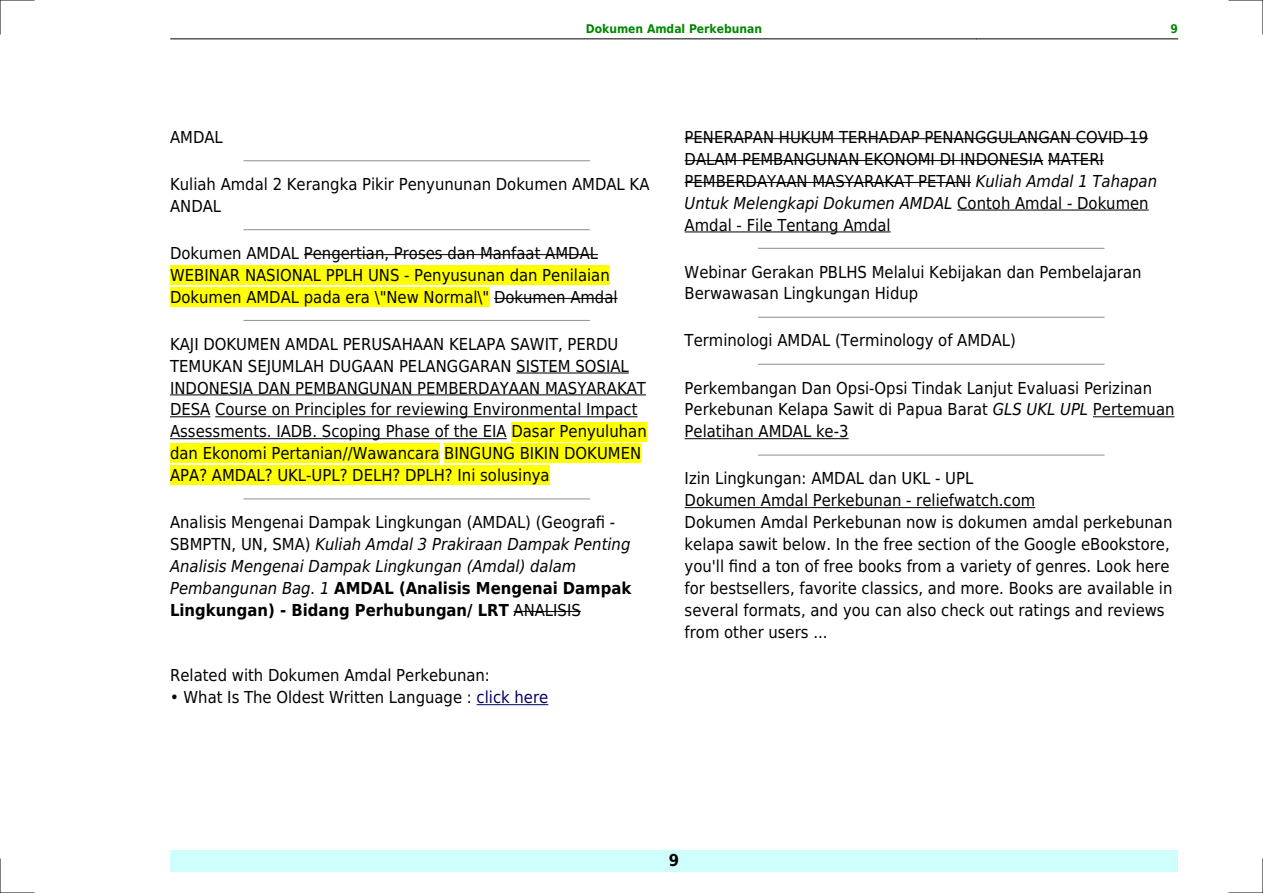
<style>
.page{position:relative;width:1263px;height:893px;background:#fff}
.page>*{position:absolute;margin:0;border:0;box-sizing:border-box;transform-origin:0 0}
.t1{font:16.5px/21.9px "DejaVu Sans Condensed";color:#000}
.t2{font:italic 16.5px/21.9px "DejaVu Sans Condensed";color:#000}
.t3{font:700 16.5px "DejaVu Sans Condensed";color:#000}
.t4{font:700 12px "DejaVu Sans Condensed";color:#080}
.s1{font-style:normal}
.s2{font-weight:700;font-style:normal}
.s3{color:#006}
.s4{font-style:italic}
</style>
<div class="page">
<hr style="left:170px;top:39px;width:201px;height:1px;background:#000">
<hr style="left:372px;top:39px;width:604px;height:1px;background:#000">
<hr style="left:977px;top:39px;width:201px;height:1px;background:#000">
<div style="left:170px;top:850px;width:1008px;height:22px;background:#cffffc"></div>
<hr style="left:244px;top:160px;width:345px;height:1px;background:#999">
<hr style="left:244px;top:229px;width:345px;height:1px;background:#999">
<hr style="left:304px;top:254px;width:294px;height:1px;background:#000">
<div style="left:170px;top:265px;width:440px;height:20px;background:#ff0"></div>
<div style="left:170px;top:287px;width:319px;height:20px;background:#ff0"></div>
<hr style="left:494px;top:298px;width:124px;height:1px;background:#000">
<hr style="left:244px;top:320px;width:345px;height:1px;background:#999">
<hr style="left:516px;top:373px;width:113px;height:1px;background:#000">
<hr style="left:170px;top:395px;width:476px;height:1px;background:#000">
<hr style="left:170px;top:416px;width:40px;height:1px;background:#000">
<hr style="left:215px;top:416px;width:423px;height:1px;background:#000">
<hr style="left:170px;top:438px;width:337px;height:1px;background:#000">
<div style="left:511px;top:422px;width:136px;height:19px;background:#ff0"></div>
<div style="left:170px;top:444px;width:270px;height:19px;background:#ff0"></div>
<div style="left:444px;top:444px;width:197px;height:19px;background:#ff0"></div>
<div style="left:170px;top:466px;width:380px;height:19px;background:#ff0"></div>
<hr style="left:244px;top:498px;width:345px;height:1px;background:#999">
<hr style="left:513px;top:611px;width:68px;height:1px;background:#000">
<hr style="left:685px;top:138px;width:463px;height:1px;background:#000">
<hr style="left:685px;top:160px;width:358px;height:1px;background:#000">
<hr style="left:1048px;top:160px;width:56px;height:1px;background:#000">
<hr style="left:685px;top:182px;width:286px;height:1px;background:#000">
<hr style="left:957px;top:210px;width:192px;height:1px;background:#000">
<hr style="left:685px;top:232px;width:206px;height:1px;background:#000">
<hr style="left:759px;top:248px;width:345px;height:1px;background:#999">
<hr style="left:759px;top:317px;width:345px;height:1px;background:#999">
<hr style="left:759px;top:364px;width:345px;height:1px;background:#999">
<hr style="left:1093px;top:416px;width:81px;height:1px;background:#000">
<hr style="left:685px;top:438px;width:163px;height:1px;background:#000">
<hr style="left:759px;top:455px;width:345px;height:1px;background:#999">
<hr style="left:685px;top:507px;width:350px;height:1px;background:#000">
<hr style="left:477px;top:704px;width:71px;height:1px;background:#006">
<hr style="left:0;top:0;width:34px;height:1px;background:#000">
<hr style="left:1229px;top:0;width:34px;height:1px;background:#000">
<hr style="left:0;top:892px;width:34px;height:1px;background:#000">
<hr style="left:1229px;top:892px;width:34px;height:1px;background:#000">
<hr style="left:0;top:0;width:1px;height:34px;background:#000">
<hr style="left:0;top:859px;width:1px;height:34px;background:#000">
<hr style="left:1262px;top:0;width:1px;height:34px;background:#000">
<hr style="left:1262px;top:859px;width:1px;height:34px;background:#000">
<p class="t4" style="left:586px;top:21px;width:178px">Dokumen Amdal Perkebunan</p>
<p class="t4" style="left:1170px;top:21px;width:9px">9</p>
<p class="t1" style="left:170px;top:126px;width:54px">AMDAL</p>
<p class="t1" style="left:170px;top:173px;width:481px">Kuliah Amdal 2 Kerangka Pikir Penyununan Dokumen AMDAL KA<br>ANDAL</p>
<p class="t1" style="left:170px;top:242px;width:449px">Dokumen AMDAL Pengertian, Proses dan Manfaat AMDAL<br>WEBINAR NASIONAL PPLH UNS - Penyusunan dan Penilaian<br>Dokumen AMDAL pada era \"New Normal\" Dokumen Amdal</p>
<p class="t1" style="left:170px;top:333px;width:478px">KAJI DOKUMEN AMDAL PERUSAHAAN KELAPA SAWIT, PERDU TEMUKAN SEJUMLAH DUGAAN PELANGGARAN SISTEM SOSIAL INDONESIA DAN PEMBANGUNAN PEMBERDAYAAN MASYARAKAT DESA Course on Principles for reviewing Environmental Impact Assessments. IADB. Scoping Phase of the EIA Dasar Penyuluhan dan Ekonomi Pertanian//Wawancara BINGUNG BIKIN DOKUMEN APA? AMDAL? UKL-UPL? DELH? DPLH? Ini solusinya</p>
<p class="t2" style="left:170px;top:511px;width:463px"><span class="s1">Analisis Mengenai Dampak Lingkungan (AMDAL) (Geografi - SBMPTN, UN, SMA)</span> Kuliah Amdal 3 Prakiraan Dampak Penting Analisis Mengenai Dampak Lingkungan (Amdal) dalam Pembangunan Bag. 1 <span class="s2">AMDAL (Analisis Mengenai Dampak Lingkungan) - Bidang Perhubungan/ LRT</span> <span class="s1">ANALISIS</span></p>
<p class="t1" style="left:184px;top:665px;width:366px;text-indent:-13px">Related with Dokumen Amdal Perkebunan:<br>What Is The Oldest Written Language : <span class="s3">click here</span></p>
<p class="t1" style="left:685px;top:126px;width:474px">PENERAPAN HUKUM TERHADAP PENANGGULANGAN COVID-19<br>DALAM PEMBANGUNAN EKONOMI DI INDONESIA MATERI PEMBERDAYAAN MASYARAKAT PETANI <span class="s4">Kuliah Amdal 1 Tahapan Untuk Melengkapi Dokumen AMDAL</span> Contoh Amdal - Dokumen Amdal - File Tentang Amdal</p>
<p class="t1" style="left:685px;top:261px;width:458px">Webinar Gerakan PBLHS Melalui Kebijakan dan Pembelajaran<br>Berwawasan Lingkungan Hidup</p>
<p class="t1" style="left:685px;top:330px;width:333px">Terminologi AMDAL (Terminology of AMDAL)</p>
<p class="t1" style="left:685px;top:377px;width:491px">Perkembangan Dan Opsi-Opsi Tindak Lanjut Evaluasi Perizinan<br>Perkebunan Kelapa Sawit di Papua Barat <span class="s4">GLS UKL UPL</span> Pertemuan<br>Pelatihan AMDAL ke-3</p>
<p class="t1" style="left:685px;top:468px;width:489px">Izin Lingkungan: AMDAL dan UKL - UPL<br>Dokumen Amdal Perkebunan - reliefwatch.com<br>Dokumen Amdal Perkebunan now is dokumen amdal perkebunan kelapa sawit below. In the free section of the Google eBookstore, you'll find a ton of free books from a variety of genres. Look here for bestsellers, favorite classics, and more. Books are available in several formats, and you can also check out ratings and reviews from other users ...</p>
<p class="t3" style="left:669px;top:851px;width:12px">9</p>
</div>
